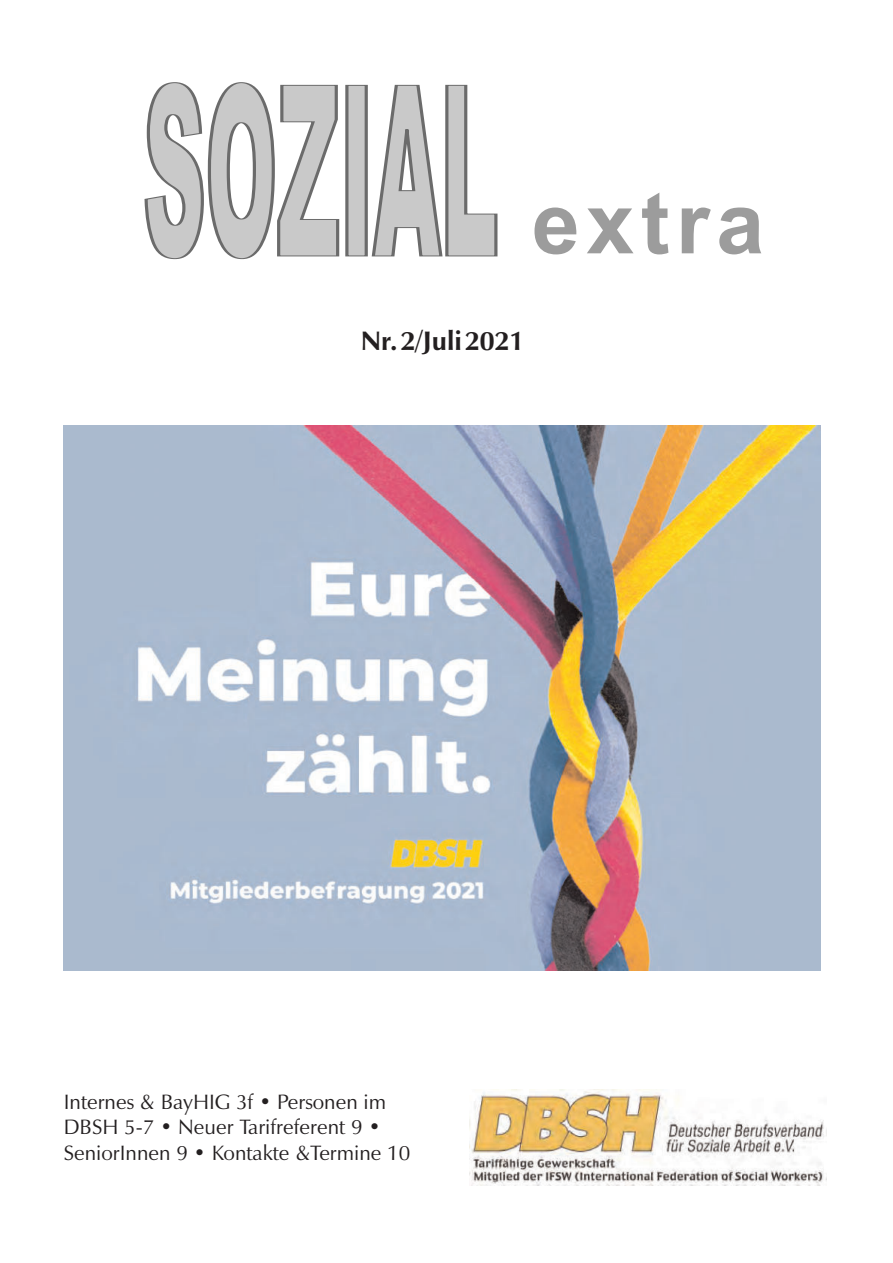
<style>
.page{position:relative;width:893px;height:1263px;background:#fff}
.page>*{position:absolute;margin:0;border:0;box-sizing:border-box;transform-origin:0 0}
.t1{font:700 86.4px "Arial";letter-spacing:.075em;color:#9c9c9c}
.t2{font:700 27px "Zapf Humanist 601 BT";color:#231f20}
.t3{font:21px/25.5px "Zapf Humanist 601 BT";color:#231f20}
</style>
<div class="page">
<svg style="left:145px;top:82px;width:195px;height:178px"></svg>
<div style="left:347px;top:85px;width:19px;height:171px;background:#c9c9c9"></div>
<div style="left:346px;top:84px;width:21px;height:173px;border:2px solid #6b6b6b"></div>
<svg style="left:371px;top:84px;width:127px;height:173px"></svg>
<img style="left:469px;top:1089px;width:358px;height:96px">
<img style="left:64px;top:425px;width:757px;height:545px">
<h1 class="t1" style="left:532px;top:173px;width:234px">extra</h1>
<p class="t2" style="left:361px;top:329px;width:164px">Nr.2/Juli2021</p>
<p class="t3" style="left:64px;top:1091px;width:348px">Internes &amp; BayHIG 3f • Personen im<br>DBSH 5-7 • Neuer Tarifreferent 9 •<br>SeniorInnen 9 • Kontakte &amp;Termine 10</p>
</div>
